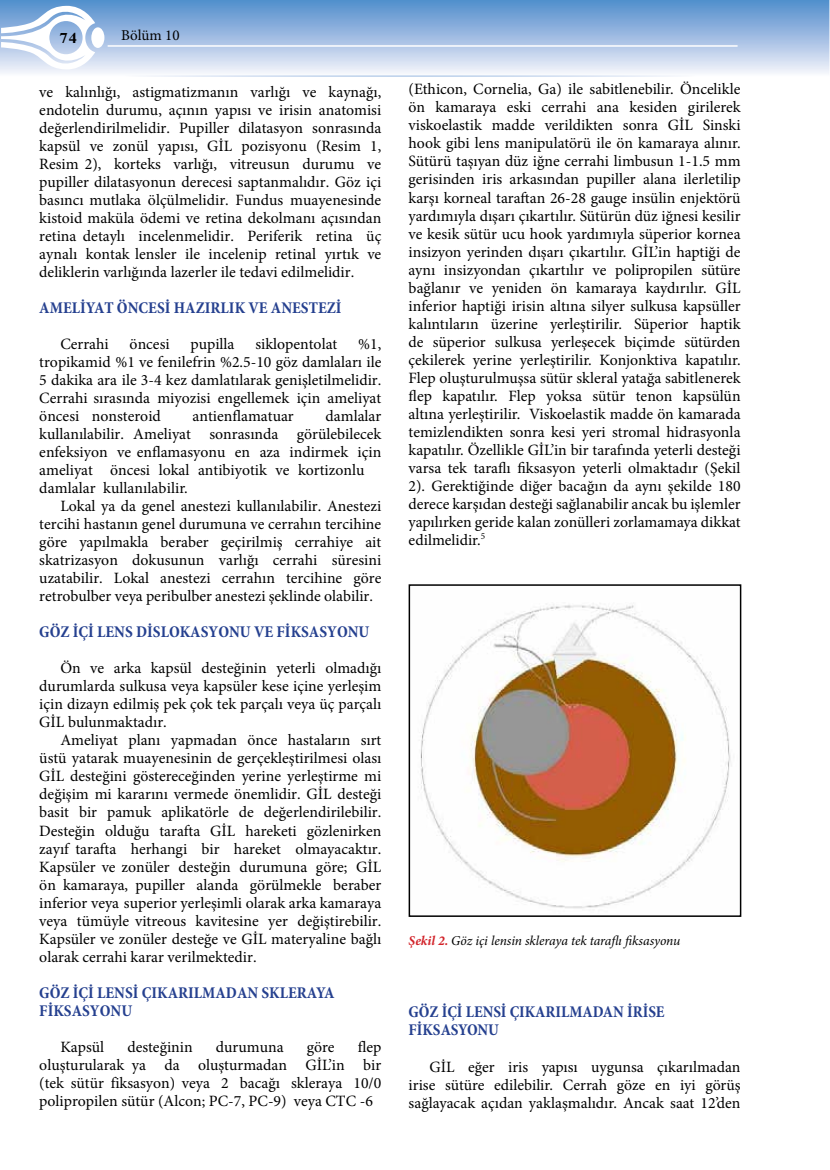
<style>
.page{position:relative;width:830px;height:1170px;background:#fff}
.page>*{position:absolute;margin:0;border:0;box-sizing:border-box;transform-origin:0 0}
.t1{font:700 condensed 16.5px/18px "Minion Pro";color:#25408f}
.t2{font:15.75px/18px "Minion Pro";color:#000;text-align:justify}
.t3{font:15px "Minion Pro";color:#000}
.t4{font:700 14.85px "Times New Roman";color:#000;scale:1.11 1}
.t5{font:italic 13.5px "Minion Pro";letter-spacing:-.01em;color:#000}
.s1{color:#fff}
.s2{font-weight:700;color:#d2232a}
</style>
<div class="page">
<img style="left:0;top:0;width:828px;height:76px">
<svg style="left:1px;top:5px;width:94px;height:65px"></svg>
<div style="left:91px;top:27px;width:13px;height:21px;background:#fff;border-radius:50%"></div>
<hr style="left:108px;top:45px;width:629px;height:2px;background:#fff">
<img style="left:420px;top:604px;width:311px;height:305px">
<div style="left:408px;top:584px;width:333px;height:332px;border:2px solid #000"></div>
<p class="t4" style="left:60px;top:28px;width:17px">74</p>
<p class="t3" style="left:121px;top:25px;width:60px">Bölüm 10</p>
<p class="t2" style="left:39px;top:83px;width:343px">ve kalınlığı, astigmatizmanın varlığı ve kaynağı, endotelin durumu, açının yapısı ve irisin anatomisi değerlendirilmelidir. Pupiller dilatasyon sonrasında kapsül ve zonül yapısı, GİL pozisyonu (Resim 1, Resim 2), korteks varlığı, vitreusun durumu ve pupiller dilatasyonun derecesi saptanmalıdır. Göz içi basıncı mutlaka ölçülmelidir. Fundus muayenesinde kistoid maküla ödemi ve retina dekolmanı açısından retina detaylı incelenmelidir. Periferik retina üç aynalı kontak lensler ile incelenip retinal yırtık ve deliklerin varlığında lazerler ile tedavi edilmelidir.</p>
<p class="t1" style="left:39px;top:299px;width:304px">AMELİYAT ÖNCESİ HAZIRLIK VE ANESTEZİ</p>
<p class="t2" style="left:60px;top:335px;width:50px">Cerrahi</p>
<p class="t2" style="left:130px;top:335px;width:42px">öncesi</p>
<p class="t2" style="left:190px;top:335px;width:45px">pupilla</p>
<p class="t2" style="left:255px;top:335px;width:83px">siklopentolat</p>
<p class="t2" style="left:39px;top:335px;width:343px;text-indent:319px">%1, tropikamid %1 ve fenilefrin %2.5-10 göz damlaları ile 5 dakika ara ile 3-4 kez damlatılarak genişletilmelidir.<br>Cerrahi sırasında miyozisi engellemek için ameliyat öncesi nonsteroid</p>
<p class="t2" style="left:39px;top:407px;width:343px;text-indent:286px">damlalar kullanılabilir. Ameliyat sonrasında görülebilecek enfeksiyon ve enflamasyonu en aza indirmek için ameliyat öncesi lokal antibiyotik ve kortizonlu <span class="s1">d </span>damlalar kullanılabilir.</p>
<p class="t2" style="left:39px;top:497px;width:343px;text-indent:21px">Lokal ya da genel anestezi kullanılabilir. Anestezi tercihi hastanın genel durumuna ve cerrahın tercihine göre yapılmakla beraber geçirilmiş cerrahiye ait skatrizasyon dokusunun varlığı cerrahi süresini uzatabilir. Lokal anestezi cerrahın tercihine göre retrobulber veya peribulber anestezi şeklinde olabilir.</p>
<p class="t1" style="left:39px;top:623px;width:331px">GÖZ İÇİ LENS DİSLOKASYONU VE FİKSASYONU</p>
<p class="t2" style="left:39px;top:659px;width:343px;text-indent:21px">Ön ve arka kapsül desteğinin yeterli olmadığı durumlarda sulkusa veya kapsüler kese içine yerleşim için dizayn edilmiş pek çok tek parçalı veya üç parçalı GİL bulunmaktadır.</p>
<p class="t2" style="left:39px;top:731px;width:343px;text-indent:21px">Ameliyat planı yapmadan önce hastaların sırt üstü yatarak muayenesinin de gerçekleştirilmesi olası GİL desteğini göstereceğinden yerine yerleştirme mi değişim mi kararını vermede önemlidir. GİL desteği basit bir pamuk aplikatörle de değerlendirilebilir.<br>Desteğin olduğu tarafta GİL hareketi gözlenirken zayıf tarafta herhangi bir hareket olmayacaktır.<br>Kapsüler ve zonüler desteğin durumuna göre; GİL ön kamaraya, pupiller alanda görülmekle beraber inferior veya superior yerleşimli olarak arka kamaraya veya tümüyle vitreous kavitesine yer değiştirebilir.<br>Kapsüler ve zonüler desteğe ve GİL materyaline bağlı olarak cerrahi karar verilmektedir.</p>
<p class="t1" style="left:39px;top:983px;width:297px">GÖZ İÇİ LENSİ ÇIKARILMADAN SKLERAYA<br>FİKSASYONU</p>
<p class="t2" style="left:60px;top:1037px;width:45px">Kapsül</p>
<p class="t2" style="left:127px;top:1037px;width:67px">desteğinin</p>
<p class="t2" style="left:216px;top:1037px;width:69px">durumuna</p>
<p class="t2" style="left:306px;top:1037px;width:29px">göre</p>
<p class="t2" style="left:192px;top:407px;width:103px">antienflamatuar</p>
<p class="t2" style="left:39px;top:1037px;width:343px;text-indent:318px">flep oluşturularak ya da oluşturmadan GİL’in bir (tek sütür fiksasyon) veya 2 bacağı skleraya 10/0 polipropilen sütür (Alcon; PC-7, PC-9) veya CTC -6</p>
<p class="t2" style="left:408px;top:80px;width:333px">(Ethicon, Cornelia, Ga) ile sabitlenebilir. Öncelikle ön kamaraya eski cerrahi ana kesiden girilerek viskoelastik madde verildikten sonra GİL Sinski hook gibi lens manipulatörü ile ön kamaraya alınır.<br>Sütürü taşıyan düz iğne cerrahi limbusun 1-1.5 mm gerisinden iris arkasından pupiller alana ilerletilip karşı korneal taraftan 26-28 gauge insülin enjektörü yardımıyla dışarı çıkartılır. Sütürün düz iğnesi kesilir ve kesik sütür ucu hook yardımıyla süperior kornea insizyon yerinden dışarı çıkartılır. GİL’in haptiği de aynı insizyondan çıkartılır ve polipropilen sütüre bağlanır ve yeniden ön kamaraya kaydırılır. GİL inferior haptiği irisin altına silyer sulkusa kapsüller kalıntıların üzerine yerleştirilir. Süperior haptik de süperior sulkusa yerleşecek biçimde sütürden çekilerek yerine yerleştirilir. Konjonktiva kapatılır.<br>Flep oluşturulmuşsa sütür skleral yatağa sabitlenerek flep kapatılır. Flep yoksa sütür tenon kapsülün altına yerleştirilir. Viskoelastik madde ön kamarada temizlendikten sonra kesi yeri stromal hidrasyonla kapatılır. Özellikle GİL’in bir tarafında yeterli desteği varsa tek taraflı fiksasyon yeterli olmaktadır (Şekil 2). Gerektiğinde diğer bacağın da aynı şekilde 180 derece karşıdan desteği sağlanabilir ancak bu işlemler yapılırken geride kalan zonülleri zorlamamaya dikkat edilmelidir.<sup>5</sup></p>
<p class="t5" style="left:408px;top:931px;width:273px"><span class="s2">Şekil 2.</span> Göz içi lensin skleraya tek taraflı fiksasyonu</p>
<p class="t1" style="left:408px;top:1003px;width:257px">GÖZ İÇİ LENSİ ÇIKARILMADAN İRİSE<br>FİKSASYONU</p>
<p class="t2" style="left:408px;top:1057px;width:333px;text-indent:21px">GİL eğer iris yapısı uygunsa çıkarılmadan irise sütüre edilebilir. Cerrah göze en iyi görüş sağlayacak açıdan yaklaşmalıdır. Ancak saat 12’den</p>
</div>
